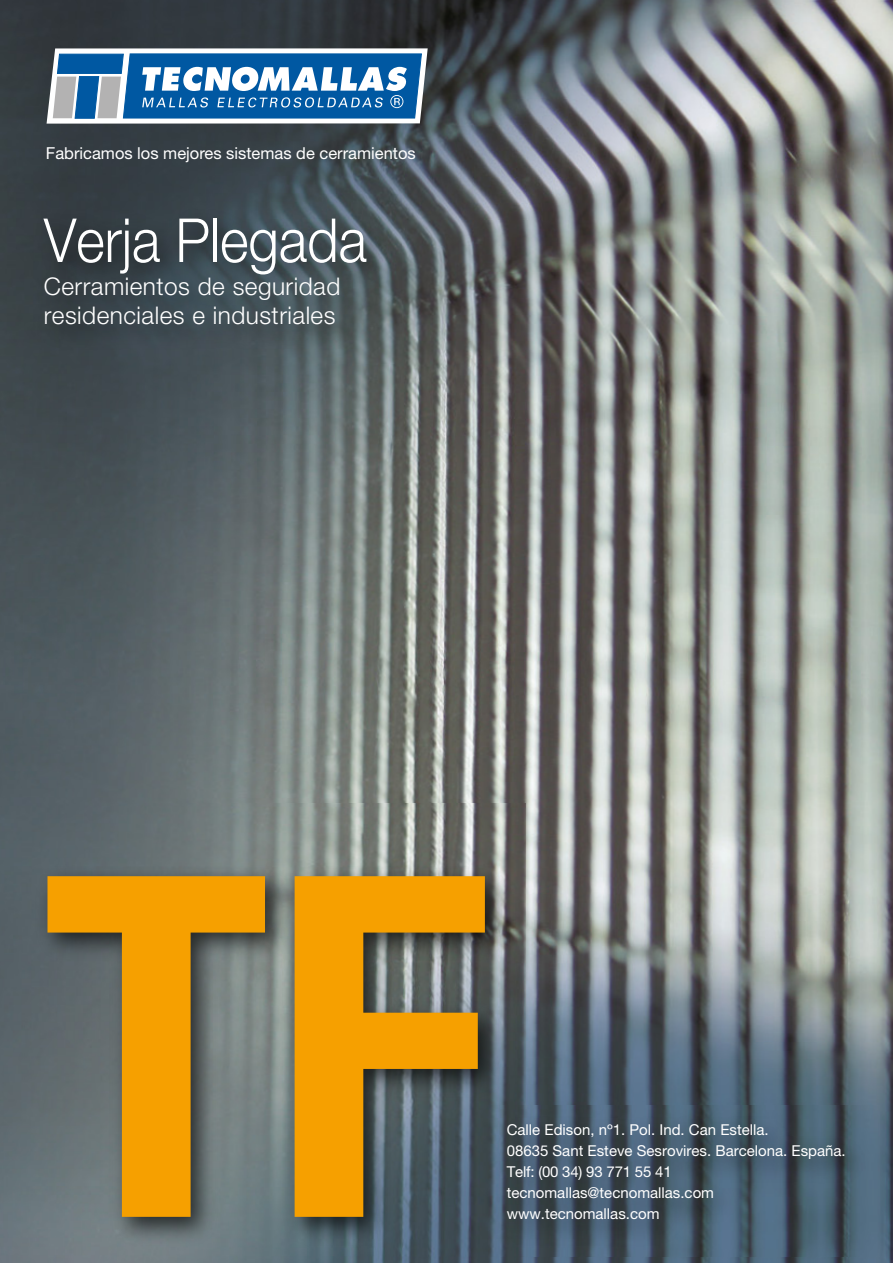
<style>
.page{position:relative;width:893px;height:1263px;background:#fff}
.page>*{position:absolute;margin:0;border:0;box-sizing:border-box;transform-origin:0 0}
.t1{font:700 condensed 477px "Helvetica Neue LT Std";color:#f6a000}
.t2{font:300 60.75px "Helvetica Neue LT Std";color:#fff;scale:.9 1}
.t3{font:300 24.3px/29.2px "Helvetica Neue LT Std";letter-spacing:.02em;color:#fff}
.t4{font:16.5px "Helvetica Neue LT Std";color:#fff}
.t5{font:15px/21px "Helvetica Neue LT Std";color:#fff}
</style>
<div class="page">
<img style="left:0;top:0;width:893px;height:1263px">
<img style="left:26px;top:194px;width:375px;height:170px">
<svg style="left:47px;top:48px;width:381px;height:76px"></svg>
<img style="left:25px;top:804px;width:501px;height:459px">
<img style="left:490px;top:1105px;width:390px;height:151px">
<p class="t4" style="left:46px;top:143px;width:371px">Fabricamos los mejores sistemas de cerramientos</p>
<h2 class="t2" style="left:44px;top:203px;width:360px">Verja Plegada</h2>
<h3 class="t3" style="left:44px;top:271px;width:298px">Cerramientos de seguridad residenciales e industriales</h3>
<h1 class="t1" style="left:42px;top:758px;width:451px">TF</h1>
<p class="t5" style="left:507px;top:1118px;width:340px">Calle Edison, nº1. Pol. Ind. Can Estella.<br>08635 Sant Esteve Sesrovires. Barcelona. España.<br>Telf: (00 34) 93 771 55 41 tecnomallas@tecnomallas.com www.tecnomallas.com</p>
</div>
